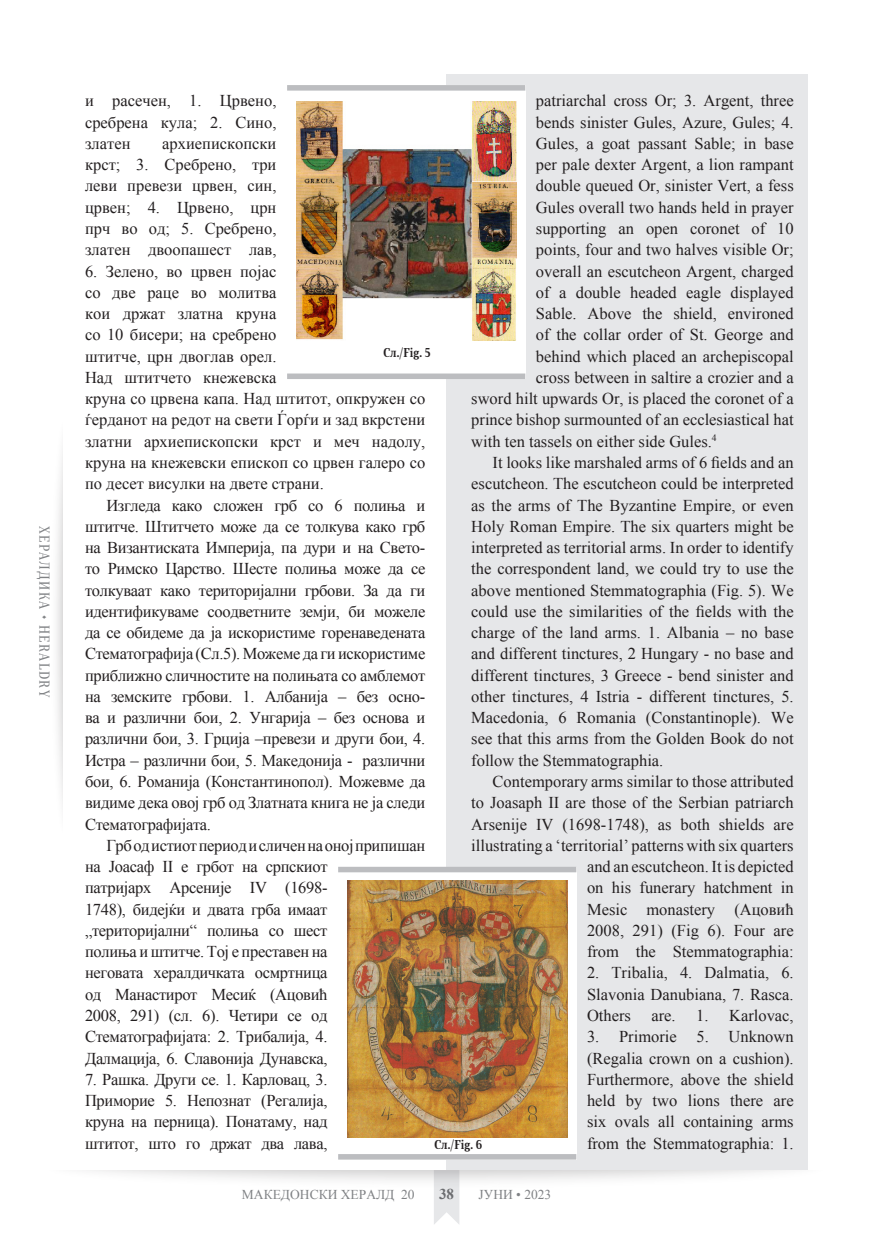
<style>
.page{position:relative;width:872px;height:1255px;background:#fff}
.page>*{position:absolute;margin:0;border:0;box-sizing:border-box;transform-origin:0 0}
._1_ГЛАВЕН_ТЕКСТ{font:16.5px/21.3px "Times New Roman";color:#231f20;text-align:justify}
._1_ГЛАВЕН_ТЕКСТ-2{font:16.5px/21.3px "Times New Roman";letter-spacing:-.02em;color:#231f20}
.t1{font:700 15px "Times New Roman";color:#6c6d70}
.t2{font:13.5px "Times New Roman";color:#808285}
.t3{font:13.5px "Skola Serif Cn";letter-spacing:.1em;color:#808285}
.ПОД_СЛИКА_1{font:700 12px "Skola Serif Cn";color:#231f20}
</style>
<div class="page">
<img style="left:90px;top:1170px;width:692px;height:54px">
<div style="left:446px;top:74px;width:362px;height:1095px;background:#e6e7e9"></div>
<div style="left:338px;top:866px;width:238px;height:293px;background:#fff"></div>
<div style="left:338px;top:866px;width:238px;height:6px;background:#bcbdc0"></div>
<div style="left:338px;top:1153px;width:238px;height:6px;background:#bcbdc0"></div>
<img style="left:347px;top:880px;width:220px;height:257px">
<div style="left:287px;top:85px;width:238px;height:294px;background:#fff"></div>
<div style="left:287px;top:85px;width:238px;height:6px;background:#bcbdc0"></div>
<div style="left:287px;top:373px;width:238px;height:6px;background:#bcbdc0"></div>
<img style="left:296px;top:102px;width:220px;height:239px">
<p class="t3" style="left:53px;top:526px;width:173px;rotate:90deg">ХЕРАЛДИКА • HERALDRY</p>
<p class="_1_ГЛАВЕН_ТЕКСТ" style="left:536px;top:90px;width:259px">patriarchal cross Or; 3. Argent, three</p>
<p class="_1_ГЛАВЕН_ТЕКСТ" style="left:536px;top:111px;width:259px">bends sinister Gules, Azure, Gules; 4.</p>
<p class="_1_ГЛАВЕН_ТЕКСТ" style="left:536px;top:132px;width:259px">Gules, a goat passant Sable; in base</p>
<p class="_1_ГЛАВЕН_ТЕКСТ" style="left:536px;top:154px;width:259px">per pale dexter Argent, a lion rampant</p>
<p class="_1_ГЛАВЕН_ТЕКСТ" style="left:536px;top:175px;width:259px">double queued Or, sinister Vert, a fess</p>
<p class="_1_ГЛАВЕН_ТЕКСТ" style="left:536px;top:196px;width:259px">Gules overall two hands held in prayer</p>
<p class="_1_ГЛАВЕН_ТЕКСТ" style="left:536px;top:217px;width:259px">supporting an open coronet of 10</p>
<p class="_1_ГЛАВЕН_ТЕКСТ" style="left:536px;top:239px;width:259px">points, four and two halves visible Or;</p>
<p class="_1_ГЛАВЕН_ТЕКСТ" style="left:536px;top:260px;width:259px">overall an escutcheon Argent, charged</p>
<p class="_1_ГЛАВЕН_ТЕКСТ" style="left:536px;top:281px;width:259px">of a double headed eagle displayed</p>
<p class="_1_ГЛАВЕН_ТЕКСТ" style="left:536px;top:302px;width:259px">Sable. Above the shield, environed</p>
<p class="_1_ГЛАВЕН_ТЕКСТ" style="left:536px;top:324px;width:259px">of the collar order of St. George and</p>
<p class="_1_ГЛАВЕН_ТЕКСТ" style="left:536px;top:345px;width:259px">behind which placed an archepiscopal</p>
<p class="_1_ГЛАВЕН_ТЕКСТ" style="left:536px;top:366px;width:259px">cross between in saltire a crozier and a</p>
<p class="_1_ГЛАВЕН_ТЕКСТ" style="left:471px;top:388px;width:324px">sword hilt upwards Or, is placed the coronet of a</p>
<p class="_1_ГЛАВЕН_ТЕКСТ" style="left:471px;top:409px;width:324px">prince bishop surmounted of an ecclesiastical hat</p>
<p class="_1_ГЛАВЕН_ТЕКСТ" style="left:471px;top:430px;width:247px">with ten tassels on either side Gules.<sup>4</sup></p>
<p class="_1_ГЛАВЕН_ТЕКСТ" style="left:471px;top:451px;width:324px;text-indent:21px">It looks like marshaled arms of 6 fields and an escutcheon. The escutcheon could be interpreted as the arms of The Byzantine Empire, or even Holy Roman Empire. The six quarters might be interpreted as territorial arms. In order to identify the correspondent land, we could try to use the above mentioned Stemmatographia (Fig. 5). We could use the similarities of the fields with the charge of the land arms. 1. Albania – no base and different tinctures, 2 Hungary - no base and different tinctures, 3 Greece - bend sinister and other tinctures, 4 Istria - different tinctures, 5.<br>Macedonia, 6 Romania (Constantinople). We see that this arms from the Golden Book do not follow the Stemmatographia.</p>
<p class="_1_ГЛАВЕН_ТЕКСТ" style="left:471px;top:770px;width:324px;text-align:right">Contemporary arms similar to those attributed<br>to Joasaph II are those of the Serbian patriarch Arsenije IV (1698-1748), as both shields are illustrating a ‘territorial’ patterns with six quarters and an escutcheon. It is depicted<br>on his funerary hatchment in<br>Mesic monastery (Ацовиħ<br>2008, 291) (Fig 6). Four are<br>from the Stemmatographia:</p>
<p class="_1_ГЛАВЕН_ТЕКСТ" style="left:587px;top:962px;width:208px">2. Tribalia, 4. Dalmatia, 6.<br>Slavonia Danubiana, 7. Rasca.<br>Others are. 1. Karlovac,</p>
<p class="_1_ГЛАВЕН_ТЕКСТ" style="left:587px;top:1025px;width:208px">3. Primorie 5. Unknown (Regalia crown on a cushion).<br>Furthermore, above the shield held by two lions there are six ovals all containing arms</p>
<p class="ПОД_СЛИКА_1" style="left:434px;top:1137px;width:49px">Сл./Fig. 6</p>
<p class="_1_ГЛАВЕН_ТЕКСТ" style="left:587px;top:1132px;width:208px">from the Stemmatographia: 1.</p>
<p class="_1_ГЛАВЕН_ТЕКСТ" style="left:85px;top:90px;width:193px">и расечен, 1. Црвено, сребрена кула; 2. Сино, златен</p>
<p class="_1_ГЛАВЕН_ТЕКСТ" style="left:85px;top:132px;width:193px;text-indent:77px">архиепископски крст; 3. Сребрено, три леви превези црвен, син, црвен; 4. Црвено, црн прч во од; 5. Сребрено, златен двоопашест лав,</p>
<p class="_1_ГЛАВЕН_ТЕКСТ" style="left:85px;top:260px;width:342px;text-align:left">6. Зелено, во црвен појас<br>со две раце во молитва<br>кои држат златна круна<br>со 10 бисери; на сребрено<br>штитче, црн двоглав орел.<br>Над штитчето кнежевска<br>круна со црвена капа. Над штитот, опкружен со ѓерданот на редот на свети Ѓорѓи и зад вкрстени златни архиепископски крст и меч надолу, круна на кнежевски епископ со црвен галеро со по десет висулки на двете страни.</p>
<p class="_1_ГЛАВЕН_ТЕКСТ" style="left:85px;top:494px;width:342px;text-indent:21px">Изгледа како сложен грб со 6 полиња и штитче. Штитчето може да се толкува како грб на Византиската Империја, па дури и на Свето&shy;то Римско Царство. Шесте полиња може да се толкуваат како територијални грбови. За да ги идентификуваме соодветните земји, би можеле да се обидеме да ја искористиме горенаведената Стематографија (Сл.5). Можеме да ги искористиме приближно сличностите на полињата со амблемот на земските грбови. 1. Албанија – без осно&shy;ва и различни бои, 2. Унгарија – без основа и различни бои, 3. Грција –превези и други бои, 4.<br>Истра – различни бои, 5. Македонија - различни бои, 6. Романија (Константинопол). Можевме да видиме дека овој грб од Златната книга не ја следи Стематографијата.</p>
<p class="_1_ГЛАВЕН_ТЕКСТ-2" style="left:85px;top:834px;width:342px;text-indent:21px">Грб од истиот период и сличен на оној припишан на Јоасаф II е грбот на српскиот<br>патријарх Арсеније IV (1698-<br>1748), бидејќи и двата грба имаат „територијални“ полиња со шест<br>полиња и штитче. Тој е преставен на<br>неговата хералдичката осмртница<br>од Манастирот Месиќ (Ацовиħ<br>2008, 291) (сл. 6). Четири се од Стематографијата: 2. Трибалија, 4.<br>Далмација, 6. Славонија Дунавска,</p>
<p class="_1_ГЛАВЕН_ТЕКСТ" style="left:85px;top:1068px;width:244px">7. Рашка. Други се. 1. Карловац, 3.<br>Приморие 5. Непознат (Регалија, круна на перница). Понатаму, над штитот, што го држат два лава,</p>
<p class="ПОД_СЛИКА_1" style="left:383px;top:346px;width:49px">Сл./Fig. 5</p>
<p class="t2" style="left:242px;top:1184px;width:174px">МАКЕДОНСКИ ХЕРАЛД 20</p>
<p class="t1" style="left:439px;top:1183px;width:16px">38</p>
<p class="t2" style="left:478px;top:1184px;width:74px">ЈУНИ • 2023</p>
</div>
